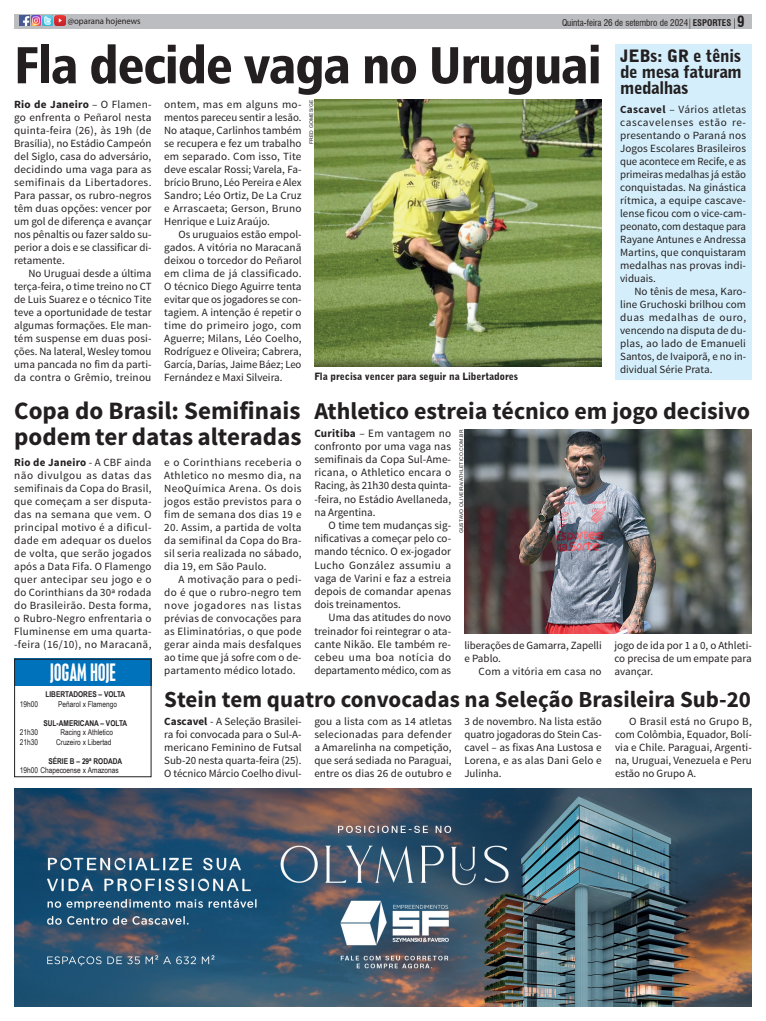
<style>
.page{position:relative;width:766px;height:1021px;background:#fff}
.page>*{position:absolute;margin:0;border:0;box-sizing:border-box;transform-origin:0 0}
.TITULO_ESSE_1{font:52px "Humanist 777 BT Black Condensed B";letter-spacing:-.02em;color:#231f20}
.SECUNDARIO{font:700 25px "Source Sans Pro";color:#231f20}
.SECUNDARIO-2{font:700 24px "Source Sans Pro";color:#231f20}
.SECUNDARIO-3{font:700 23px "Source Sans Pro";color:#231f20}
.Box_titulo{font:condensed 21.2px "Placard";color:#fff;scale:.94 1}
.Título_Colunas{font:900 17px/16px "Bell Gothic BT";letter-spacing:-.02em;color:#231f20;text-align:justify}
.t1{font:700 condensed 15px "Swiss 721 BT";color:#231f20}
.TEXTO_ESSE{font:11.2px/13.2px "Source Sans Pro";color:#231f20;text-align:justify}
.TEXTO_ESSE-2{font:11px/13px "Source Sans Pro";color:#231f20;text-align:justify}
.Legenda{font:900 10px "Bell Gothic BT";color:#231f20}
.t2{font:condensed 9px "Swiss 721 BT";color:#231f20}
.t3{font:9px "Myriad Pro";color:#231f20;scale:.96 1}
.tabela_rodada{font:8px "Arial Narrow";color:#231f20}
.tabela_rodada-2{font:700 8px "Arial Narrow";color:#231f20}
.Crédito{font:5px "Arial";letter-spacing:.035em;color:#231f20}
.s1{font-weight:700}
</style>
<div class="page">
<div style="left:614px;top:44px;width:137px;height:336px;background:#d4effb"></div>
<div style="left:14px;top:14px;width:737px;height:15px;background:#bcbdc0"></div>
<svg style="left:20px;top:16px;width:45px;height:10px"></svg>
<img style="left:14px;top:788px;width:737px;height:218px">
<div style="left:14px;top:658px;width:137px;height:28px;background:#0072bc"></div>
<div style="left:14px;top:659px;width:137px;height:118px;border:1px solid #231f20"></div>
<img style="left:314px;top:99px;width:287px;height:268px">
<img style="left:464px;top:429px;width:287px;height:204px">
<p class="t3" style="left:68px;top:15px;width:77px">@oparana hojenews</p>
<p class="t2" style="left:562px;top:18px;width:171px">Quinta-feira 26 de setembro de 2024 <span class="s1">ESPORTES</span></p>
<p class="t1" style="left:736px;top:13px;width:9px">9</p>
<p class="TITULO_ESSE_1" style="left:14px;top:32px;width:589px">Fla decide vaga no Uruguai</p>
<p class="TEXTO_ESSE-2" style="left:14px;top:98px;width:139px"><span class="s1">Rio de Janeiro</span> – O Flamen&shy;go enfrenta o Peñarol nesta quinta-feira (26), às 19h (de Brasília), no Estádio Campeón del Siglo, casa do adversário, decidindo uma vaga para as semifinais da Libertadores.<br>Para passar, os rubro-negros têm duas opções: vencer por um gol de diferença e avançar nos pênaltis ou fazer saldo su&shy;perior a dois e se classificar di&shy;retamente.</p>
<p class="TEXTO_ESSE-2" style="left:14px;top:267px;width:139px;text-indent:14px">No Uruguai desde a última terça-feira, o time treino no CT de Luis Suarez e o técnico Tite teve a oportunidade de testar algumas formações. Ele man&shy;tém suspense em duas posi&shy;ções. Na lateral, Wesley tomou uma pancada no fim da parti&shy;da contra o Grêmio, treinou</p>
<p class="Título_Colunas" style="left:620px;top:48px;width:123px">JEBs: GR e tênis de mesa faturam medalhas</p>
<p class="TEXTO_ESSE-2" style="left:620px;top:103px;width:127px"><span class="s1">Cascavel</span> – Vários atletas cascavelenses estão re&shy;presentando o Paraná nos Jogos Escolares Brasileiros que acontece em Recife, e as primeiras medalhas já estão conquistadas. Na ginástica rítmica, a equipe cascave&shy;lense ficou com o vice-cam&shy;peonato, com destaque para Rayane Antunes e Andressa Martins, que conquistaram medalhas nas provas indi&shy;viduais.</p>
<p class="TEXTO_ESSE-2" style="left:620px;top:285px;width:127px;text-indent:14px">No tênis de mesa, Karo&shy;line Gruchoski brilhou com duas medalhas de ouro, vencendo na disputa de du&shy;plas, ao lado de Emanueli Santos, de Ivaiporã, e no in&shy;dividual Série Prata.</p>
<p class="TEXTO_ESSE-2" style="left:164px;top:98px;width:139px">ontem, mas em alguns mo&shy;mentos pareceu sentir a lesão.<br>No ataque, Carlinhos também se recupera e fez um trabalho em separado. Com isso, Tite deve escalar Rossi; Varela, Fa&shy;brício Bruno, Léo Pereira e Alex Sandro; Léo Ortiz, De La Cruz e Arrascaeta; Gerson, Bruno Henrique e Luiz Araújo.</p>
<p class="TEXTO_ESSE-2" style="left:164px;top:228px;width:139px;text-indent:14px">Os uruguaios estão empol&shy;gados. A vitória no Maracanã deixou o torcedor do Peñarol em clima de já classificado.<br>O técnico Diego Aguirre tenta evitar que os jogadores se con&shy;tagiem. A intenção é repetir o time do primeiro jogo, com Aguerre; Milans, Léo Coelho, Rodríguez e Oliveira; Cabrera, García, Darías, Jaime Báez; Leo Fernández e Maxi Silveira.</p>
<p class="Crédito" style="left:308px;top:144px;width:45px;rotate:-90deg">FRED GOMES/GE</p>
<p class="Legenda" style="left:314px;top:370px;width:205px">Fla precisa vencer para seguir na Libertadores</p>
<p class="SECUNDARIO" style="left:14px;top:395px;width:288px">Copa do Brasil: Semifinais</p>
<p class="SECUNDARIO" style="left:14px;top:421px;width:289px">podem ter datas alteradas</p>
<p class="SECUNDARIO-2" style="left:314px;top:395px;width:437px">Athletico estreia técnico em jogo decisivo</p>
<p class="TEXTO_ESSE" style="left:314px;top:426px;width:138px"><span class="s1">Curitiba</span> – Em vantagem no confronto por uma vaga nas semifinais da Copa Sul-Ame&shy;ricana, o Athletico encara o Racing, às 21h30 desta quinta--feira, no Estádio Avellaneda, na Argentina.</p>
<p class="TEXTO_ESSE" style="left:314px;top:519px;width:138px;text-indent:14px">O time tem mudanças sig&shy;nificativas a começar pelo co&shy;mando técnico. O ex-jogador Lucho González assumiu a vaga de Varini e faz a estreia depois de comandar apenas dois treinamentos.</p>
<p class="TEXTO_ESSE" style="left:314px;top:611px;width:138px;text-indent:14px">Uma das atitudes do novo treinador foi reintegrar o ata&shy;cante Nikão. Ele também re&shy;cebeu uma boa notícia do departamento médico, com as</p>
<p class="Crédito" style="left:458px;top:533px;width:105px;rotate:-90deg">GUSTAVO OLIVEIRA/ATHLETICO.COM.BR</p>
<p class="TEXTO_ESSE-2" style="left:14px;top:456px;width:139px"><span class="s1">Rio de Janeiro</span> - A CBF ainda não divulgou as datas das semifinais da Copa do Brasil, que começam a ser disputa&shy;das na semana que vem. O principal motivo é a dificul&shy;dade em adequar os duelos de volta, que serão jogados após a Data Fifa. O Flamengo quer antecipar seu jogo e o do Corinthians da 30ª rodada do Brasileirão. Desta forma, o Rubro-Negro enfrentaria o Fluminense em uma quarta--feira (16/10), no Maracanã,</p>
<p class="Box_titulo" style="left:50px;top:659px;width:71px">JOGAM HOJE</p>
<p class="tabela_rodada-2" style="left:45px;top:688px;width:81px">LIBERTADORES – VOLTA</p>
<p class="tabela_rodada" style="left:20px;top:698px;width:20px">19h00</p>
<p class="tabela_rodada" style="left:58px;top:698px;width:60px">Peñarol x Flamengo</p>
<p class="tabela_rodada-2" style="left:43px;top:717px;width:85px">SUL-AMERICANA – VOLTA</p>
<p class="tabela_rodada" style="left:20px;top:726px;width:20px">21h30</p>
<p class="tabela_rodada" style="left:60px;top:726px;width:54px">Racing x Athletico</p>
<p class="tabela_rodada" style="left:20px;top:736px;width:20px">21h30</p>
<p class="tabela_rodada" style="left:56px;top:736px;width:57px">Cruzeiro x Libertad</p>
<p class="tabela_rodada-2" style="left:48px;top:755px;width:75px">SÉRIE B – 29ª RODADA</p>
<p class="tabela_rodada" style="left:20px;top:764px;width:100px">19h00 Chapecoense x Amazonas</p>
<p class="TEXTO_ESSE-2" style="left:164px;top:456px;width:139px">e o Corinthians receberia o Athletico no mesmo dia, na NeoQuímica Arena. Os dois jogos estão previstos para o fim de semana dos dias 19 e</p>
<p class="TEXTO_ESSE-2" style="left:164px;top:521px;width:139px">20. Assim, a partida de volta da semifinal da Copa do Bra&shy;sil seria realizada no sábado, dia 19, em São Paulo.</p>
<p class="TEXTO_ESSE-2" style="left:164px;top:573px;width:139px;text-indent:14px">A motivação para o pedi&shy;do é que o rubro-negro tem nove jogadores nas listas prévias de convocações para as Eliminatórias, o que pode gerar ainda mais desfalques ao time que já sofre com o de&shy;partamento médico lotado.</p>
<p class="TEXTO_ESSE-2" style="left:464px;top:638px;width:139px">liberações de Gamarra, Zapelli e Pablo.</p>
<p class="TEXTO_ESSE-2" style="left:478px;top:664px;width:125px">Com a vitória em casa no</p>
<p class="TEXTO_ESSE-2" style="left:614px;top:638px;width:139px">jogo de ida por 1 a 0, o Athleti&shy;co precisa de um empate para avançar.</p>
<p class="SECUNDARIO-3" style="left:164px;top:684px;width:588px">Stein tem quatro convocadas na Seleção Brasileira Sub-20</p>
<p class="TEXTO_ESSE-2" style="left:464px;top:715px;width:139px">3 de novembro. Na lista estão quatro jogadoras do Stein Cas&shy;cavel – as fixas Ana Lustosa e Lorena, e as alas Dani Gelo e Julinha.</p>
<p class="TEXTO_ESSE-2" style="left:614px;top:715px;width:138px;text-indent:14px">O Brasil está no Grupo B, com Colômbia, Equador, Bolí&shy;via e Chile. Paraguai, Argenti&shy;na, Uruguai, Venezuela e Peru estão no Grupo A.</p>
<p class="TEXTO_ESSE-2" style="left:164px;top:715px;width:139px"><span class="s1">Cascavel</span> - A Seleção Brasilei&shy;ra foi convocada para o Sul-A&shy;mericano Feminino de Futsal Sub-20 nesta quarta-feira (25).<br>O técnico Márcio Coelho divul-</p>
<p class="TEXTO_ESSE-2" style="left:314px;top:715px;width:139px">gou a lista com as 14 atletas selecionadas para defender a Amarelinha na competição, que será sediada no Paraguai, entre os dias 26 de outubro e</p>
</div>
